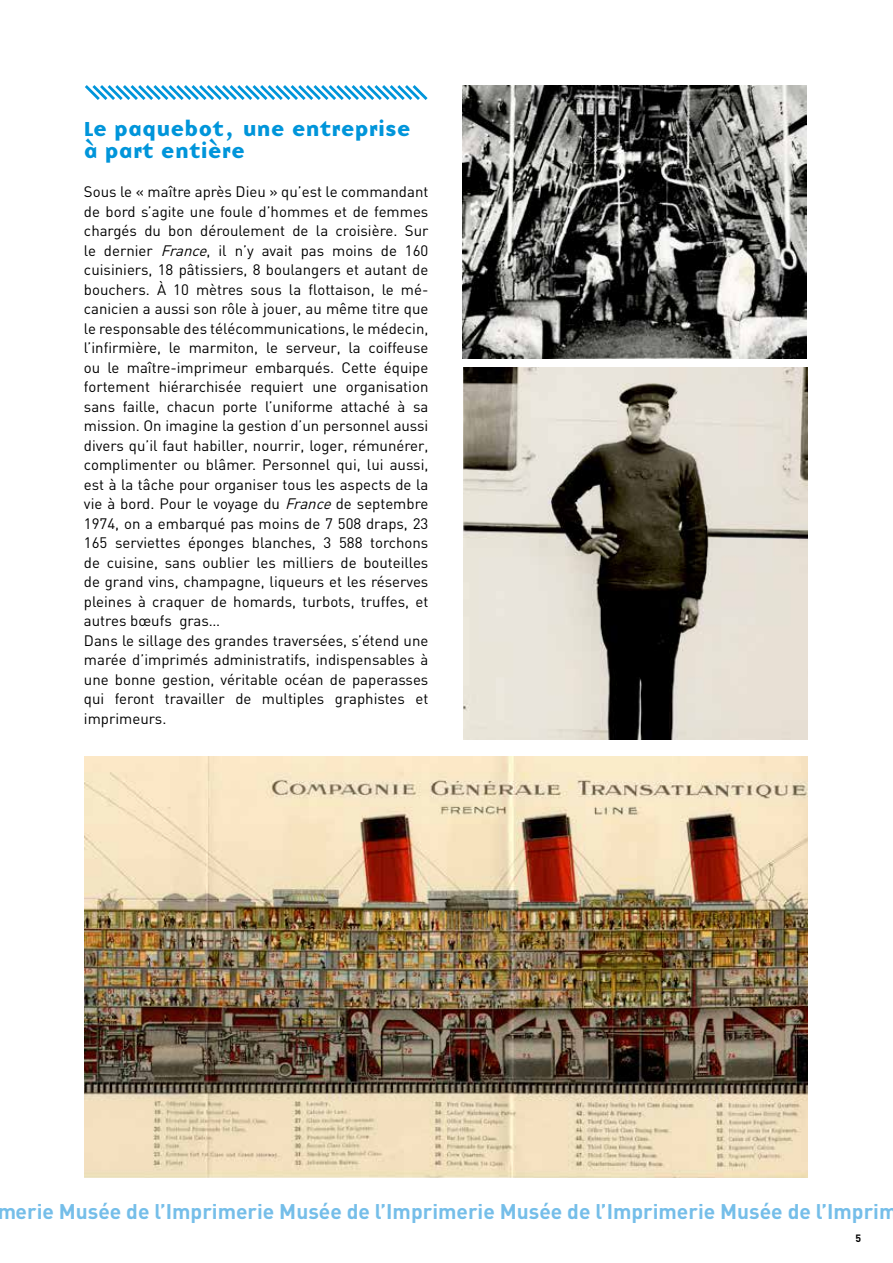
<style>
.page{position:relative;width:893px;height:1263px;background:#fff}
.page>*{position:absolute;margin:0;border:0;box-sizing:border-box;transform-origin:0 0}
.t1{font:700 21px "DIN";color:#75bee9}
.t2{font:21px/22.5px "Base Nine B";color:#0095da}
.t3{font:15px/19.5px "DIN";color:#000}
.t4{font:700 10.5px "DIN";color:#000}
.s1{font-style:italic}
</style>
<div class="page">
<img style="left:463px;top:368px;width:345px;height:372px">
<img style="left:462px;top:85px;width:344px;height:274px">
<img style="left:85px;top:757px;width:723px;height:421px">
<svg style="left:85px;top:85px;width:343px;height:15px"></svg>
<h1 class="t2" style="left:84px;top:116px;width:328px">Le paquebot, une entreprise à part entière</h1>
<p class="t3" style="left:84px;top:182px;width:346px">Sous le « maître après Dieu » qu’est le commandant de bord s’agite une foule d’hommes et de femmes chargés du bon déroulement de la croisière. Sur le dernier <span class="s1">France</span>, il n’y avait pas moins de 160 cuisiniers, 18 pâtissiers, 8 boulangers et autant de bouchers. À 10 mètres sous la flottaison, le mé&shy;canicien a aussi son rôle à jouer, au même titre que le responsable des télécommunications, le médecin, l’infirmière, le marmiton, le serveur, la coiffeuse ou le maître-imprimeur embarqués. Cette équipe fortement hiérarchisée requiert une organisation sans faille, chacun porte l’uniforme attaché à sa mission. On imagine la gestion d’un personnel aussi divers qu’il faut habiller, nourrir, loger, rémunérer, complimenter ou blâmer. Personnel qui, lui aussi, est à la tâche pour organiser tous les aspects de la vie à bord. Pour le voyage du <span class="s1">France</span>de septembre 1974, on a embarqué pas moins de 7 508 draps, 23<br>165 serviettes éponges blanches, 3 588 torchons de cuisine, sans oublier les milliers de bouteilles de grand vins, champagne, liqueurs et les réserves pleines à craquer de homards, turbots, truffes, et autres bœufs gras…<br>Dans le sillage des grandes traversées, s’étend une marée d’imprimés administratifs, indispensables à une bonne gestion, véritable océan de paperasses qui feront travailler de multiples graphistes et imprimeurs.</p>
<h1 class="t1" style="left:-3px;top:1198px;width:902px">merie Musée de l’Imprimerie Musée de l’Imprimerie Musée de l’Imprimerie Musée de l’Imprim</h1>
<p class="t4" style="left:855px;top:1231px;width:7px">5</p>
</div>
